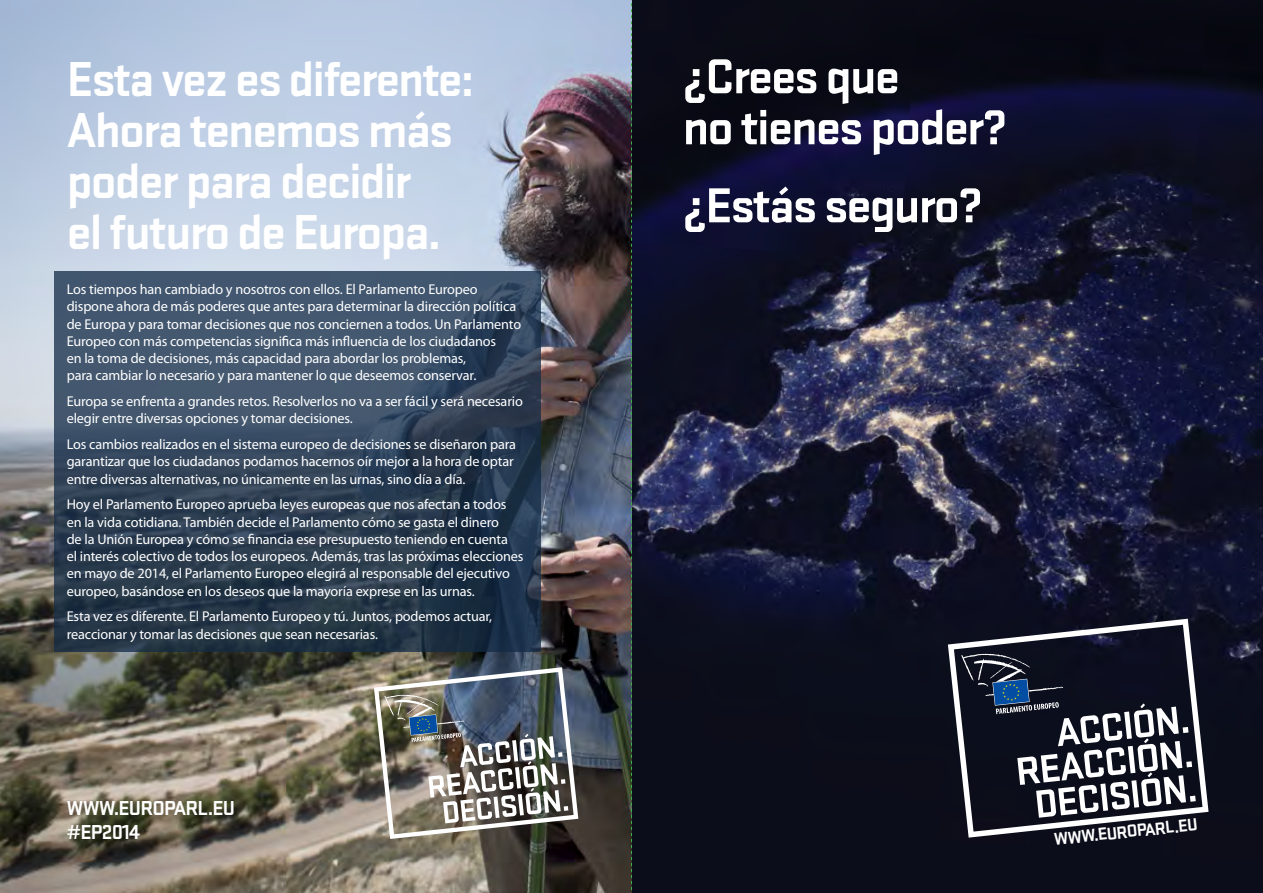
<style>
.page{position:relative;width:1263px;height:893px;background:#fff}
.page>*{position:absolute;margin:0;border:0;box-sizing:border-box;transform-origin:0 0}
.t1{font:700 51px/51px "Stratum 1";letter-spacing:-.04em;color:#fff}
.t2{font:700 21px "Stratum 1";letter-spacing:-.04em;color:#fff}
.t3{font:700 18px "Stratum 1";color:#fff}
.t4{font:14.25px/17.2px "Myriad Pro";letter-spacing:-.01em;color:#fff}
</style>
<div class="page">
<img style="left:632px;top:0;width:631px;height:893px">
<img style="left:0;top:0;width:631px;height:893px">
<svg style="left:54px;top:271px;width:486px;height:380px;background:#32445a"></svg>
<svg style="left:948px;top:619px;width:260px;height:219px;fill:#0c0e1e"></svg>
<svg style="left:961px;top:653px;width:235px;height:165px"></svg>
<img style="left:374px;top:667px;width:204px;height:172px">
<svg style="left:631px;top:0;width:1px;height:893px"></svg>
<h1 class="t1" style="left:67px;top:51px;width:409px">Esta vez es diferente:<br>Ahora tenemos más poder para decidir<br>el futuro de Europa.</h1>
<p class="t4" style="left:67px;top:280px;width:456px">Los tiempos han cambiado y nosotros con ellos. El Parlamento Europeo dispone ahora de más poderes que antes para determinar la dirección política de Europa y para tomar decisiones que nos conciernen a todos. Un Parlamento Europeo con más competencias significa más influencia de los ciudadanos<br>en la toma de decisiones, más capacidad para abordar los problemas,<br>para cambiar lo necesario y para mantener lo que deseemos conservar.</p>
<p class="t4" style="left:67px;top:392px;width:458px">Europa se enfrenta a grandes retos. Resolverlos no va a ser fácil y será necesario elegir entre diversas opciones y tomar decisiones.</p>
<p class="t4" style="left:67px;top:435px;width:451px">Los cambios realizados en el sistema europeo de decisiones se diseñaron para garantizar que los ciudadanos podamos hacernos oír mejor a la hora de optar entre diversas alternativas, no únicamente en las urnas, sino día a día.</p>
<p class="t4" style="left:67px;top:496px;width:458px">Hoy el Parlamento Europeo aprueba leyes europeas que nos afectan a todos en la vida cotidiana. También decide el Parlamento cómo se gasta el dinero<br>de la Unión Europea y cómo se financia ese presupuesto teniendo en cuenta<br>el interés colectivo de todos los europeos. Además, tras las próximas elecciones en mayo de 2014, el Parlamento Europeo elegirá al responsable del ejecutivo europeo, basándose en los deseos que la mayoría exprese en las urnas.</p>
<p class="t4" style="left:67px;top:608px;width:427px">Esta vez es diferente. El Parlamento Europeo y tú. Juntos, podemos actuar, reaccionar y tomar las decisiones que sean necesarias.</p>
<h2 class="t2" style="left:67px;top:793px;width:170px">www.europarl.eu</h2>
<h2 class="t2" style="left:67px;top:817px;width:75px">#EP2014</h2>
<h1 class="t1" style="left:682px;top:48px;width:326px">¿Crees que<br>no tienes poder?</h1>
<h1 class="t1" style="left:682px;top:177px;width:302px">¿Estás seguro?</h1>
<p class="t3" style="left:1053px;top:827px;width:146px;rotate:-6deg">www.europa rl.eu</p>
</div>
